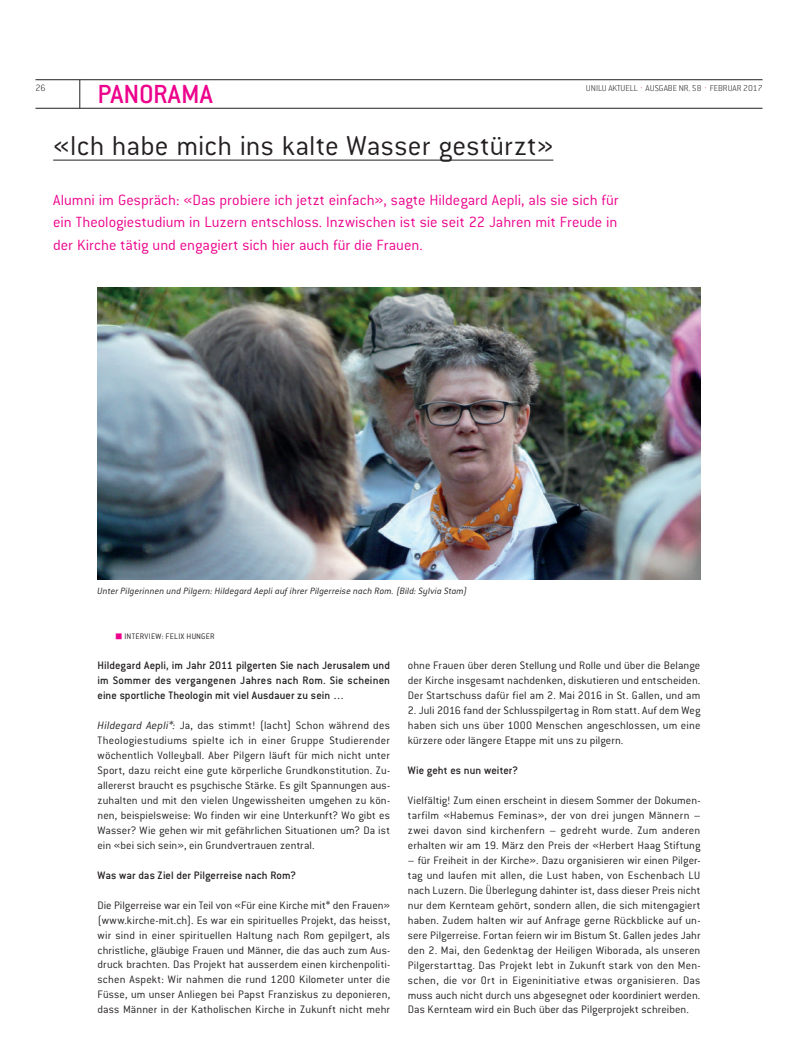
<style>
.page{position:relative;width:798px;height:1063px;background:#fff}
.page>*{position:absolute;margin:0;border:0;box-sizing:border-box;transform-origin:0 0}
.t1{font:300 30px "Conduit ITC Std";letter-spacing:.005em;color:#231f20}
.t2{font:500 28.75px "Conduit ITC Std";letter-spacing:.005em;color:#ed028c}
.t3{font:300 16.25px/22.5px "Conduit ITC Std";letter-spacing:-.005em;color:#ed028c;text-align:justify}
.t4{font:300 11.88px/15px "Conduit ITC Std";letter-spacing:.005em;color:#231f20;text-align:justify}
.t5{font:500 11.88px/15px "Conduit ITC Std";letter-spacing:.005em;color:#231f20;text-align:justify}
.t6{font:italic 300 10px "Conduit ITC Std";letter-spacing:.01em;color:#231f20}
.t7{font:200 10px "Conduit ITC Std";color:#231f20}
.t8{font:200 9.38px "Conduit ITC Std";color:#231f20}
.t9{font:300 8.75px "Conduit ITC Std";letter-spacing:.02em;color:#231f20}
.s1{color:#ed028c}
.s2{font-style:italic}
</style>
<div class="page">
<hr style="left:35px;top:80px;width:727px;height:1px;background:#231f20">
<hr style="left:35px;top:108px;width:727px;height:1px;background:#231f20">
<svg style="left:80px;top:80px;width:1px;height:28px"></svg>
<hr style="left:53px;top:160px;width:500px;height:1px;background:#231f20">
<img style="left:97px;top:288px;width:603px;height:291px">
<h2 class="t2" style="left:97px;top:77px;width:117px">PANORAMA</h2>
<h1 class="t1" style="left:53px;top:127px;width:501px">«Ich habe mich ins kalte Wasser gestürzt»</h1>
<p class="t3" style="left:53px;top:188px;width:567px">Alumni im Gespräch: «Das probiere ich jetzt einfach», sagte Hildegard Aepli, als sie sich für ein Theologiestudium in Luzern entschloss. Inzwischen ist sie seit 22 Jahren mit Freude in der Kirche tätig und engagiert sich hier auch für die Frauen.</p>
<p class="t7" style="left:35px;top:82px;width:12px">26</p>
<p class="t8" style="left:585px;top:82px;width:178px">UNILU AKTUELL <span class="s1">·</span> AUSGABE NR. 58 <span class="s1">·</span> FEBRUAR 2017</p>
<p class="t6" style="left:97px;top:585px;width:371px">Unter Pilgerinnen und Pilgern: Hildegard Aepli auf ihrer Pilgerreise nach Rom. (Bild: Sylvia Stam)</p>
<p class="t9" style="left:124px;top:631px;width:92px">INTERVIEW: FELIX HUNGER</p>
<p class="t5" style="left:97px;top:658px;width:294px">Hildegard Aepli, im Jahr 2011 pilgerten Sie nach Jerusalem und im Sommer des vergangenen Jahres nach Rom. Sie scheinen eine sportliche Theologin mit viel Ausdauer zu sein …</p>
<p class="t4" style="left:97px;top:717px;width:294px"><span class="s2">Hildegard Aepli*:</span> Ja, das stimmt! (lacht) Schon während des Theologiestudiums spielte ich in einer Gruppe Studierender wöchentlich Volleyball. Aber Pilgern läuft für mich nicht unter Sport, dazu reicht eine gute körperliche Grundkonstitution. Zu&shy;allererst braucht es psychische Stärke. Es gilt Spannungen aus&shy;zuhalten und mit den vielen Ungewissheiten umgehen zu kön&shy;nen, beispielsweise: Wo finden wir eine Unterkunft? Wo gibt es Wasser? Wie gehen wir mit gefährlichen Situationen um? Da ist ein «bei sich sein», ein Grundvertrauen zentral.</p>
<p class="t5" style="left:97px;top:867px;width:200px">Was war das Ziel der Pilgerreise nach Rom?</p>
<p class="t4" style="left:97px;top:897px;width:294px">Die Pilgerreise war ein Teil von «Für eine Kirche mit* den Frauen» (www.kirche-mit.ch). Es war ein spirituelles Projekt, das heisst, wir sind in einer spirituellen Haltung nach Rom gepilgert, als christliche, gläubige Frauen und Männer, die das auch zum Aus&shy;druck brachten. Das Projekt hat ausserdem einen kirchenpoliti&shy;schen Aspekt: Wir nahmen die rund 1200 Kilometer unter die Füsse, um unser Anliegen bei Papst Franziskus zu deponieren, dass Männer in der Katholischen Kirche in Zukunft nicht mehr</p>
<p class="t4" style="left:407px;top:658px;width:294px">ohne Frauen über deren Stellung und Rolle und über die Belange der Kirche insgesamt nachdenken, diskutieren und entscheiden.<br>Der Startschuss dafür fiel am 2. Mai 2016 in St. Gallen, und am</p>
<p class="t4" style="left:407px;top:702px;width:294px">2. Juli 2016 fand der Schlusspilgertag in Rom statt. Auf dem Weg haben sich uns über 1000 Menschen angeschlossen, um eine kürzere oder längere Etappe mit uns zu pilgern.</p>
<p class="t5" style="left:407px;top:762px;width:112px">Wie geht es nun weiter?</p>
<p class="t4" style="left:407px;top:792px;width:294px">Vielfältig! Zum einen erscheint in diesem Sommer der Dokumen&shy;tarfilm «Habemus Feminas», der von drei jungen Männern – zwei davon sind kirchenfern – gedreht wurde. Zum anderen erhalten wir am 19. März den Preis der «Herbert Haag Stiftung</p>
<p class="t4" style="left:407px;top:852px;width:294px">– für Freiheit in der Kirche». Dazu organisieren wir einen Pilger&shy;tag und laufen mit allen, die Lust haben, von Eschenbach LU nach Luzern. Die Überlegung dahinter ist, dass dieser Preis nicht nur dem Kernteam gehört, sondern allen, die sich mitengagiert haben. Zudem halten wir auf Anfrage gerne Rückblicke auf un&shy;sere Pilgerreise. Fortan feiern wir im Bistum St. Gallen jedes Jahr den 2. Mai, den Gedenktag der Heiligen Wiborada, als unseren Pilgerstarttag. Das Projekt lebt in Zukunft stark von den Men&shy;schen, die vor Ort in Eigeninitiative etwas organisieren. Das muss auch nicht durch uns abgesegnet oder koordiniert werden.<br>Das Kernteam wird ein Buch über das Pilgerprojekt schreiben.</p>
</div>
